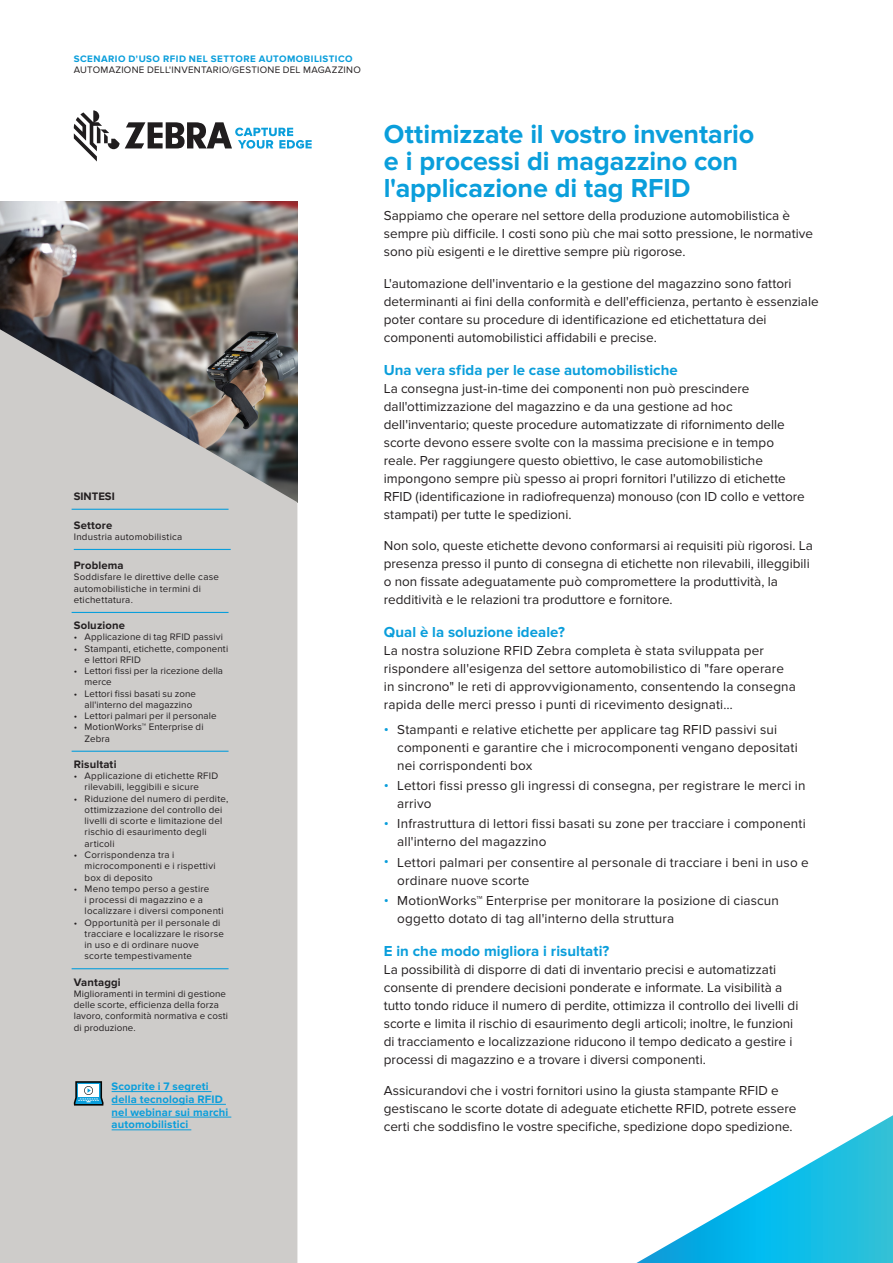
<style>
.page{position:relative;width:893px;height:1263px;background:#fff}
.page>*{position:absolute;margin:0;border:0;box-sizing:border-box;transform-origin:0 0}
.Heading{font:700 27px/27px "Proxima Nova";letter-spacing:-.005em;color:#0a9edb}
.Subhead-2{font:700 15px "Proxima Nova";letter-spacing:.005em;color:#0a9edb}
.Body{font:13.5px/18px "Proxima Nova";letter-spacing:.005em;color:#231f20}
.Body_before_Bullets{font:13.5px/18px "Proxima Nova";letter-spacing:.01em;color:#231f20}
.Sidebar_Subhead{font:700 11.25px/12.8px "Proxima Nova";letter-spacing:.015em;color:#0a9edb}
.Sidebar_Subhead-rule{font:700 11.25px "Proxima Nova";letter-spacing:.015em;color:#231f20}
.Sidebar_Subhead-2{font:700 11.25px "Proxima Nova";letter-spacing:.015em;color:#231f20}
.Sidebar_Head-rule_be{font:700 11.25px "Proxima Nova";color:#231f20}
.Sidebar_Body{font:9.75px/11.2px "Proxima Nova";letter-spacing:.02em;color:#231f20}
.Collateral_Type{font:700 9.75px "Proxima Nova";letter-spacing:.05em;color:#0a9edb}
.Sidebar_Body-rule_be{font:9.75px "Proxima Nova";letter-spacing:.025em;color:#231f20}
.s1{font-size:14.25px;color:#0a9edb}
</style>
<div class="page">
<img style="left:0;top:202px;width:297px;height:127px">
<svg style="left:0;top:329px;width:297px;height:934px;fill:#ceccca"></svg>
<hr style="left:72px;top:509px;width:157px;height:1px;background:#0a9edb">
<hr style="left:74px;top:549px;width:157px;height:1px;background:#0a9edb">
<hr style="left:72px;top:612px;width:157px;height:1px;background:#0a9edb">
<hr style="left:72px;top:751px;width:157px;height:1px;background:#0a9edb">
<hr style="left:72px;top:968px;width:157px;height:1px;background:#0a9edb">
<svg style="left:636px;top:1115px;width:257px;height:148px"></svg>
<svg style="left:74px;top:110px;width:238px;height:51px"></svg>
<svg style="left:74px;top:1081px;width:30px;height:24px"></svg>
<hr style="left:112px;top:1091px;width:100px;height:1px;background:#0a9edb">
<hr style="left:112px;top:1104px;width:114px;height:1px;background:#0a9edb">
<hr style="left:112px;top:1117px;width:119px;height:1px;background:#0a9edb">
<hr style="left:112px;top:1129px;width:79px;height:1px;background:#0a9edb">
<p class="Collateral_Type" style="left:74px;top:53px;width:280px">SCENARIO D'USO RFID NEL SETTORE AUTOMOBILISTICO</p>
<p class="Sidebar_Body" style="left:74px;top:64px;width:289px">AUTOMAZIONE DELL'INVENTARIO/GESTIONE DEL MAGAZZINO</p>
<p class="Sidebar_Head-rule_be" style="left:74px;top:490px;width:42px">SINTESI</p>
<p class="Sidebar_Subhead-2" style="left:74px;top:519px;width:40px">Settore</p>
<p class="Sidebar_Body-rule_be" style="left:74px;top:531px;width:110px">Industria automobilistica</p>
<p class="Sidebar_Subhead-2" style="left:74px;top:559px;width:51px">Problema</p>
<p class="Sidebar_Body" style="left:74px;top:572px;width:147px">Soddisfare le direttive delle case automobilistiche in termini di etichettatura.</p>
<p class="Sidebar_Subhead-rule" style="left:74px;top:619px;width:53px">Soluzione</p>
<p class="Sidebar_Body" style="left:74px;top:632px;width:151px">• Applicazione di tag RFID passivi</p>
<p class="Sidebar_Body" style="left:85px;top:643px;width:145px;text-indent:-11px">• Stampanti, etichette, componenti e lettori RFID</p>
<p class="Sidebar_Body" style="left:85px;top:665px;width:140px;text-indent:-11px">• Lettori fissi per la ricezione della merce</p>
<p class="Sidebar_Body" style="left:85px;top:688px;width:113px;text-indent:-11px">• Lettori fissi basati su zone all'interno del magazzino</p>
<p class="Sidebar_Body" style="left:74px;top:710px;width:144px">• Lettori palmari per il personale</p>
<p class="Sidebar_Body" style="left:85px;top:722px;width:121px;text-indent:-11px">• MotionWorks™ Enterprise di<br>Zebra</p>
<p class="Sidebar_Subhead-rule" style="left:74px;top:758px;width:44px">Risultati</p>
<p class="Sidebar_Body" style="left:85px;top:770px;width:135px;text-indent:-11px">• Applicazione di etichette RFID rilevabili, leggibili e sicure</p>
<p class="Sidebar_Body" style="left:85px;top:793px;width:145px;text-indent:-11px">• Riduzione del numero di perdite, ottimizzazione del controllo dei livelli di scorte e limitazione del rischio di esaurimento degli articoli</p>
<p class="Sidebar_Body" style="left:85px;top:849px;width:133px;text-indent:-11px">• Corrispondenza tra i microcomponenti e i rispettivi box di deposito</p>
<p class="Sidebar_Body" style="left:85px;top:883px;width:141px;text-indent:-11px">• Meno tempo perso a gestire<br>i processi di magazzino e a localizzare i diversi componenti</p>
<p class="Sidebar_Body" style="left:85px;top:917px;width:141px;text-indent:-11px">• Opportunità per il personale di tracciare e localizzare le risorse in uso e di ordinare nuove scorte tempestivamente</p>
<p class="Sidebar_Subhead-rule" style="left:74px;top:975px;width:49px">Vantaggi</p>
<p class="Sidebar_Body" style="left:74px;top:988px;width:156px">Miglioramenti in termini di gestione delle scorte, efficienza della forza lavoro, conformità normativa e costi di produzione.</p>
<p class="Sidebar_Subhead" style="left:112px;top:1080px;width:118px">Scoprite i 7 segreti della tecnologia RFID nel webinar sui marchi automobilistici</p>
<p class="Heading" style="left:384px;top:121px;width:372px">Ottimizzate il vostro inventario e i processi di magazzino con l'applicazione di tag RFID</p>
<p class="Body" style="left:384px;top:207px;width:431px">Sappiamo che operare nel settore della produzione automobilistica è sempre più difficile. I costi sono più che mai sotto pressione, le normative sono più esigenti e le direttive sempre più rigorose.</p>
<p class="Body" style="left:384px;top:274px;width:436px">L'automazione dell'inventario e la gestione del magazzino sono fattori determinanti ai fini della conformità e dell'efficienza, pertanto è essenziale poter contare su procedure di identificazione ed etichettatura dei componenti automobilistici affidabili e precise.</p>
<p class="Subhead-2" style="left:384px;top:361px;width:295px">Una vera sfida per le case automobilistiche</p>
<p class="Body" style="left:384px;top:379px;width:422px">La consegna just-in-time dei componenti non può prescindere dall'ottimizzazione del magazzino e da una gestione ad hoc dell'inventario; queste procedure automatizzate di rifornimento delle scorte devono essere svolte con la massima precisione e in tempo reale. Per raggiungere questo obiettivo, le case automobilistiche impongono sempre più spesso ai propri fornitori l'utilizzo di etichette RFID (identificazione in radiofrequenza) monouso (con ID collo e vettore stampati) per tutte le spedizioni.</p>
<p class="Body" style="left:384px;top:537px;width:431px">Non solo, queste etichette devono conformarsi ai requisiti più rigorosi. La presenza presso il punto di consegna di etichette non rilevabili, illeggibili o non fissate adeguatamente può compromettere la produttività, la redditività e le relazioni tra produttore e fornitore.</p>
<p class="Subhead-2" style="left:384px;top:624px;width:183px">Qual è la soluzione ideale?</p>
<p class="Body_before_Bullets" style="left:384px;top:642px;width:414px">La nostra soluzione RFID Zebra completa è stata sviluppata per rispondere all'esigenza del settore automobilistico di "fare operare in sincrono" le reti di approvvigionamento, consentendo la consegna rapida delle merci presso i punti di ricevimento designati…</p>
<p class="Body" style="left:397px;top:721px;width:402px;text-indent:-13px"><span class="s1">•</span> Stampanti e relative etichette per applicare tag RFID passivi sui componenti e garantire che i microcomponenti vengano depositati nei corrispondenti box</p>
<p class="Body" style="left:397px;top:777px;width:410px;text-indent:-13px"><span class="s1">•</span> Lettori fissi presso gli ingressi di consegna, per registrare le merci in arrivo</p>
<p class="Body" style="left:397px;top:815px;width:410px;text-indent:-13px"><span class="s1">•</span> Infrastruttura di lettori fissi basati su zone per tracciare i componenti all'interno del magazzino</p>
<p class="Body" style="left:397px;top:853px;width:413px;text-indent:-13px"><span class="s1">•</span> Lettori palmari per consentire al personale di tracciare i beni in uso e ordinare nuove scorte</p>
<p class="Body" style="left:397px;top:891px;width:383px;text-indent:-13px"><span class="s1">•</span> MotionWorks™ Enterprise per monitorare la posizione di ciascun oggetto dotato di tag all'interno della struttura</p>
<p class="Subhead-2" style="left:384px;top:942px;width:227px">E in che modo migliora i risultati?</p>
<p class="Body" style="left:384px;top:960px;width:416px">La possibilità di disporre di dati di inventario precisi e automatizzati consente di prendere decisioni ponderate e informate. La visibilità a tutto tondo riduce il numero di perdite, ottimizza il controllo dei livelli di scorte e limita il rischio di esaurimento degli articoli; inoltre, le funzioni di tracciamento e localizzazione riducono il tempo dedicato a gestire i processi di magazzino e a trovare i diversi componenti.</p>
<p class="Body" style="left:384px;top:1082px;width:414px">Assicurandovi che i vostri fornitori usino la giusta stampante RFID e gestiscano le scorte dotate di adeguate etichette RFID, potrete essere certi che soddisfino le vostre specifiche, spedizione dopo spedizione.</p>
</div>
